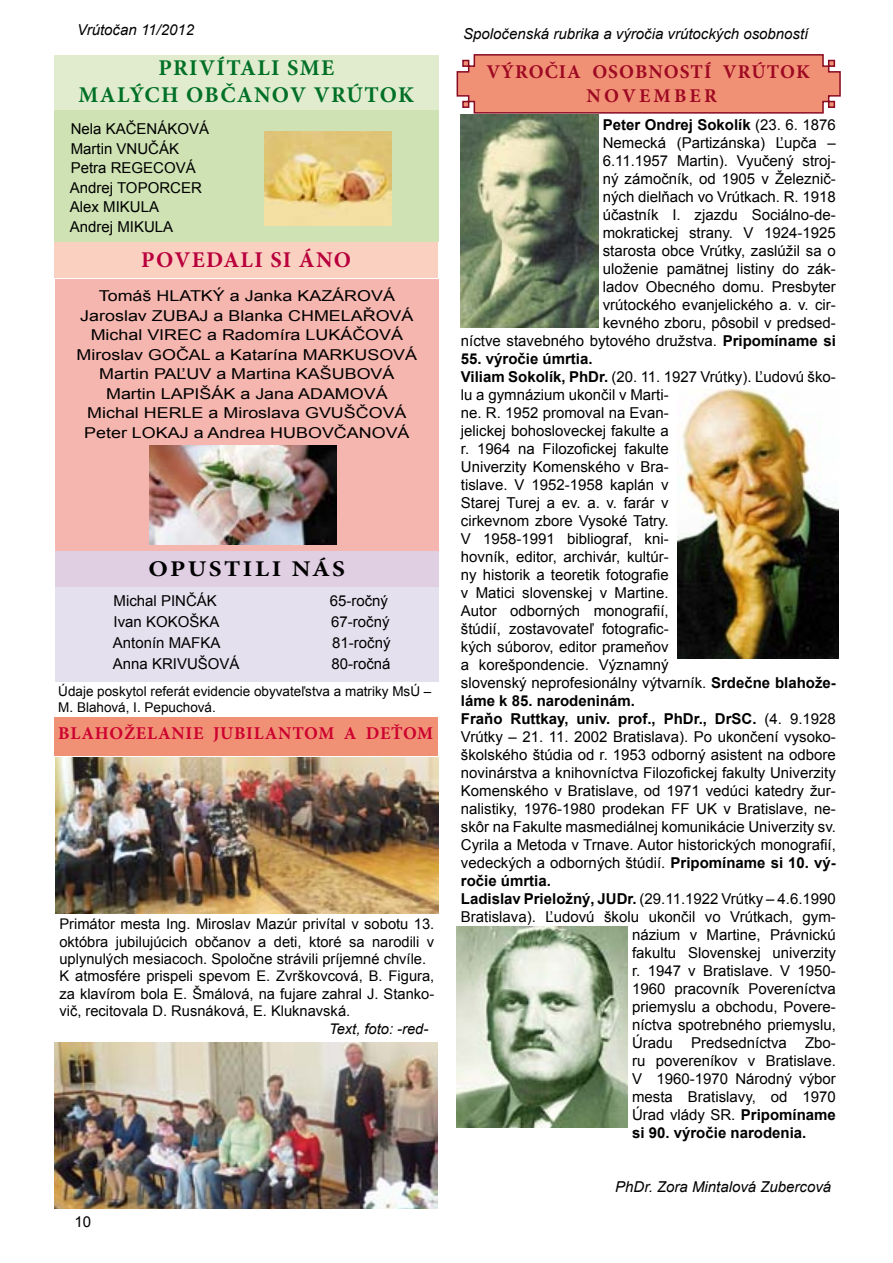
<style>
.page{position:relative;width:893px;height:1263px;background:#fff}
.page>*{position:absolute;margin:0;border:0;box-sizing:border-box;transform-origin:0 0}
.t1{font:700 22.5px/27px "Minion Pro";letter-spacing:.06em;color:#007027;text-align:center}
.t2{font:700 22.5px "Minion Pro";letter-spacing:.06em;color:#b9003c}
.t3{font:700 22.5px "Minion Pro";letter-spacing:.1em;color:#000;scale:1.13 1}
.t4{font:700 19.5px/23.4px "Minion Pro";letter-spacing:.05em;color:#9e0922;text-align:center}
.t5{font:700 18px "Minion Pro";letter-spacing:.04em;color:#cd002e}
.t6{font:15px/18px "Arial";color:#000}
.t7{font:15px/19.5px "Arial";color:#000;text-align:center;scale:1.19 1}
.t8{font:700 15px "Arial";color:#000}
.t9{font:italic 15px "Arial";color:#000}
.t10{font:14.7px/17.4px "Arial";color:#000}
.t11{font:italic 14.7px "Arial";color:#000}
.t12{font:13.5px/16.2px "Arial";color:#000}
.s1{font-weight:700}
.s2{font-weight:400}
</style>
<div class="page">
<div style="left:55px;top:587px;width:384px;height:94px;background:#e4e0ee"></div>
<div style="left:54px;top:55px;width:385px;height:55px;background:#e1ecce"></div>
<div style="left:55px;top:551px;width:383px;height:35px;background:#e0cee3"></div>
<div style="left:54px;top:111px;width:385px;height:131px;background:#cee2b3"></div>
<div style="left:55px;top:242px;width:383px;height:36px;background:#fad0c1"></div>
<div style="left:55px;top:279px;width:384px;height:272px;background:#f6b6b0"></div>
<svg style="left:456px;top:54px;width:385px;height:60px;background:#eb8f78"></svg>
<img style="left:460px;top:114px;width:138px;height:213px">
<img style="left:457px;top:926px;width:171px;height:201px">
<img style="left:677px;top:389px;width:162px;height:270px">
<div style="left:54px;top:717px;width:383px;height:39px;background:#f09176"></div>
<img style="left:56px;top:758px;width:383px;height:155px">
<img style="left:55px;top:1042px;width:383px;height:167px">
<img style="left:264px;top:131px;width:128px;height:95px">
<img style="left:149px;top:445px;width:188px;height:100px">
<p class="t9" style="left:77px;top:20px;width:119px">Vrútočan 11/2012</p>
<h1 class="t1" style="left:79px;top:54px;width:337px">PRIVÍTALI SME<br>MALÝCH OBČANOV VRÚTOK</h1>
<p class="t6" style="left:70px;top:119px;width:141px;line-height:19.5px">Nela KAČENÁKOVÁ<br>Martin VNUČÁK<br>Petra REGECOVÁ<br>Andrej TOPORCER<br>Alex MIKULA<br>Andrej MIKULA</p>
<h1 class="t2" style="left:141px;top:244px;width:211px">POVEDALI SI ÁNO</h1>
<p class="t7" style="left:77px;top:286px;width:288px">Tomáš HLATKÝ a Janka KAZÁROVÁ<br>Jaroslav ZUBAJ a Blanka CHMELAŘOVÁ<br>Michal VIREC a Radomíra LUKÁČOVÁ<br>Miroslav GOČAL a Katarína MARKUSOVÁ<br>Martin PAĽUV a Martina KAŠUBOVÁ<br>Martin LAPIŠÁK a Jana ADAMOVÁ<br>Michal HERLE a Miroslava GVUŠČOVÁ<br>Peter LOKAJ a Andrea HUBOVČANOVÁ</p>
<h1 class="t3" style="left:148px;top:553px;width:175px">OPUSTILI NÁS</h1>
<p class="t6" style="left:114px;top:592px;width:105px">Michal PINČÁK</p>
<p class="t6" style="left:330px;top:592px;width:60px">65-ročný</p>
<p class="t6" style="left:114px;top:613px;width:107px">Ivan KOKOŠKA</p>
<p class="t6" style="left:331px;top:613px;width:60px">67-ročný</p>
<p class="t6" style="left:113px;top:634px;width:109px">Antonín MAFKA</p>
<p class="t6" style="left:332px;top:634px;width:60px">81-ročný</p>
<p class="t6" style="left:113px;top:655px;width:128px">Anna KRIVUŠOVÁ</p>
<p class="t6" style="left:331px;top:655px;width:61px">80-ročná</p>
<p class="t12" style="left:58px;top:683px;width:375px">Údaje poskytol referát evidencie obyvateľstva a matriky MsÚ –<br>M. Blahová, I. Pepuchová.</p>
<p class="t5" style="left:58px;top:720px;width:376px">BLAHOŽELANIE JUBILANTOM A DEŤOM</p>
<p class="t10" style="left:59px;top:915px;width:376px">Primátor mesta Ing. Miroslav Mazúr privítal v sobotu 13. októbra jubilujúcich občanov a deti, ktoré sa narodili v uplynulých mesiacoch. Spoločne strávili príjemné chvíle.<br>K atmosfére prispeli spevom E. Zvrškovcová, B. Figura, za klavírom bola E. Šmálová, na fujare zahral J. Stanko&shy;vič, recitovala D. Rusnáková, E. Kluknavská.</p>
<p class="t11" style="left:329px;top:1019px;width:101px">Text, foto: -red-</p>
<p class="t6" style="left:74px;top:1213px;width:18px">10</p>
<p class="t9" style="left:463px;top:24px;width:347px">Spoločenská rubrika a výročia vrútockých osobností</p>
<h2 class="t4" style="left:486px;top:60px;width:325px">VÝROČIA OSOBNOSTÍ VRÚTOK<br>NOVEMBER</h2>
<p class="t6" style="left:461px;top:116px;width:376px;text-align:right"><span class="s1">Peter Ondrej Sokolík</span> (23. 6. 1876<br>Nemecká (Partizánska) Ľupča –<br>6.11.1957 Martin). Vyučený stroj-<br>ný zámočník, od 1905 v Železnič-<br>ných dielňach vo Vrútkach. R. 1918<br>účastník I. zjazdu Sociálno-de-<br>mokratickej strany. V 1924-1925<br>starosta obce Vrútky, zaslúžil sa o<br>uloženie pamätnej listiny do zák-<br>ladov Obecného domu. Presbyter<br>vrútockého evanjelického a. v. cir-<br>kevného zboru, pôsobil v predsed-<br>níctve stavebného bytového družstva. <span class="s1">Pripomíname si</span></p>
<p class="t8" style="left:461px;top:348px;width:133px">55. výročie úmrtia.</p>
<p class="t6" style="left:461px;top:368px;width:376px"><span class="s1">Viliam Sokolík, PhDr.</span> (20. 11. 1927 Vrútky). Ľudovú ško-</p>
<p class="t6" style="left:461px;top:386px;width:209px">lu a gymnázium ukončil v Marti-</p>
<p class="t6" style="left:461px;top:404px;width:209px">ne. R. 1952 promoval na Evan-</p>
<p class="t6" style="left:461px;top:422px;width:209px">jelickej bohosloveckej fakulte a</p>
<p class="t6" style="left:461px;top:440px;width:209px">r. 1964 na Filozofickej fakulte</p>
<p class="t6" style="left:461px;top:458px;width:209px">Univerzity Komenského v Bra-</p>
<p class="t6" style="left:461px;top:476px;width:209px">tislave. V 1952-1958 kaplán v</p>
<p class="t6" style="left:461px;top:494px;width:209px">Starej Turej a ev. a. v. farár v</p>
<p class="t6" style="left:461px;top:512px;width:209px">cirkevnom zbore Vysoké Tatry.</p>
<p class="t6" style="left:461px;top:530px;width:209px">V 1958-1991 bibliograf, kni-</p>
<p class="t6" style="left:461px;top:548px;width:209px">hovník, editor, archivár, kultúr-</p>
<p class="t6" style="left:461px;top:566px;width:209px">ny historik a teoretik fotografie</p>
<p class="t6" style="left:461px;top:584px;width:209px">v Matici slovenskej v Martine.</p>
<p class="t6" style="left:461px;top:602px;width:209px">Autor odborných monografií,</p>
<p class="t6" style="left:461px;top:620px;width:209px">štúdií, zostavovateľ fotografic-</p>
<p class="t6" style="left:461px;top:638px;width:209px">kých súborov, editor prameňov</p>
<p class="t6" style="left:461px;top:656px;width:209px">a korešpondencie. Významný</p>
<p class="t6" style="left:461px;top:674px;width:376px">slovenský neprofesionálny výtvarník. <span class="s1">Srdečne blahože-</span></p>
<p class="t8" style="left:461px;top:690px;width:176px">láme k 85. narodeninám.</p>
<p class="t8" style="left:461px;top:708px;width:376px">Fraňo Ruttkay, univ. prof., PhDr., DrSC. <span class="s2">(4. 9.1928</span></p>
<p class="t6" style="left:461px;top:728px;width:376px">Vrútky – 21. 11. 2002 Bratislava). Po ukončení vysoko-</p>
<p class="t6" style="left:461px;top:746px;width:376px">školského štúdia od r. 1953 odborný asistent na odbore</p>
<p class="t6" style="left:461px;top:764px;width:376px">novinárstva a knihovníctva Filozofickej fakulty Univerzity</p>
<p class="t6" style="left:461px;top:782px;width:376px">Komenského v Bratislave, od 1971 vedúci katedry žur-</p>
<p class="t6" style="left:461px;top:800px;width:376px">nalistiky, 1976-1980 prodekan FF UK v Bratislave, ne-</p>
<p class="t6" style="left:461px;top:818px;width:376px">skôr na Fakulte masmediálnej komunikácie Univerzity sv.</p>
<p class="t6" style="left:461px;top:836px;width:376px">Cyrila a Metoda v Trnave. Autor historických monografií,</p>
<p class="t6" style="left:461px;top:854px;width:376px">vedeckých a odborných štúdií. <span class="s1">Pripomíname si 10. vý-</span></p>
<p class="t8" style="left:461px;top:870px;width:92px">ročie úmrtia.</p>
<p class="t6" style="left:461px;top:890px;width:376px"><span class="s1">Ladislav Prieložný, JUDr.</span> (29.11.1922 Vrútky – 4.6.1990</p>
<p class="t6" style="left:461px;top:908px;width:376px">Bratislava). Ľudovú školu ukončil vo Vrútkach, gym-</p>
<p class="t6" style="left:632px;top:926px;width:205px">názium v Martine, Právnickú</p>
<p class="t6" style="left:632px;top:944px;width:205px">fakultu Slovenskej univerzity</p>
<p class="t6" style="left:632px;top:962px;width:205px">r. 1947 v Bratislave. V 1950-</p>
<p class="t6" style="left:632px;top:980px;width:205px">1960 pracovník Povereníctva</p>
<p class="t6" style="left:632px;top:998px;width:205px">priemyslu a obchodu, Povere-</p>
<p class="t6" style="left:632px;top:1016px;width:205px">níctva spotrebného priemyslu,</p>
<p class="t6" style="left:632px;top:1034px;width:205px">Úradu Predsedníctva Zbo-</p>
<p class="t6" style="left:632px;top:1052px;width:205px">ru povereníkov v Bratislave.</p>
<p class="t6" style="left:632px;top:1070px;width:205px">V 1960-1970 Národný výbor</p>
<p class="t6" style="left:632px;top:1088px;width:205px">mesta Bratislavy, od 1970</p>
<p class="t6" style="left:632px;top:1106px;width:205px">Úrad vlády SR. <span class="s1">Pripomíname</span></p>
<p class="t8" style="left:632px;top:1122px;width:176px">si 90. výročie narodenia.</p>
<p class="t9" style="left:615px;top:1177px;width:218px">PhDr. Zora Mintalová Zubercová</p>
</div>
